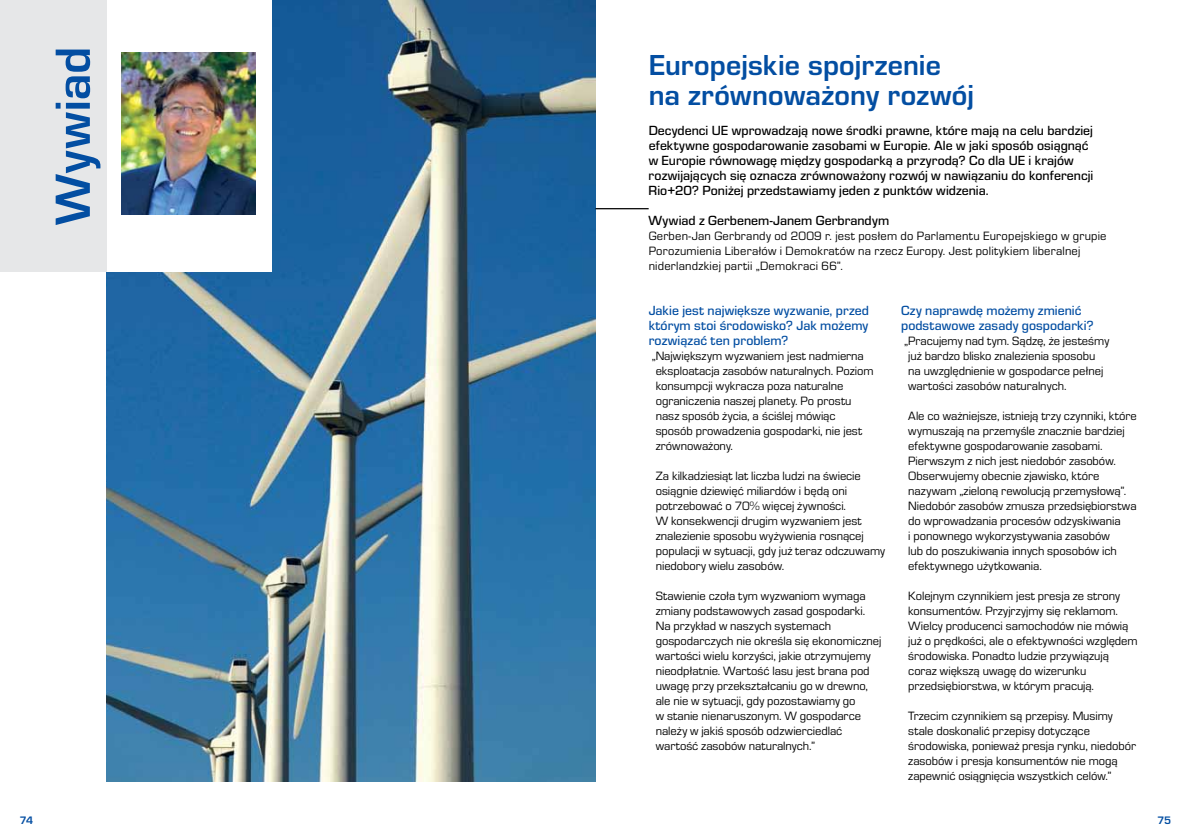
<style>
.page{position:relative;width:1191px;height:840px;background:#fff}
.page>*{position:absolute;margin:0;border:0;box-sizing:border-box;transform-origin:0 0}
.t1{font:700 51.25px "Eurostile OT";letter-spacing:.015em;color:#034ea2}
.t2{font:700 30px/30px "Eurostile OT";letter-spacing:.005em;color:#034ea2}
.t3{font:500 13.75px/15px "Eurostile OT";letter-spacing:.005em;color:#000}
.t4{font:500 13.75px/15px "Eurostile OT";letter-spacing:.005em;color:#034ea2;text-align:justify}
.t5{font:12.5px/15px "Eurostile OT";color:#000}
.t6{font:700 11.25px "Eurostile OT";color:#034ea2}
</style>
<div class="page">
<img style="left:107px;top:0;width:488px;height:782px">
<div style="left:0;top:0;width:271px;height:272px;background:#fff"></div>
<img style="left:122px;top:52px;width:134px;height:162px">
<div style="left:0;top:0;width:107px;height:272px;background:#e6e7e8"></div>
<hr style="left:595px;top:208px;width:53px;height:1px;background:#000">
<h1 class="t1" style="left:45px;top:225px;width:180px;rotate:-90deg">Wywiad</h1>
<h2 class="t2" style="left:648px;top:50px;width:327px">Europejskie spojrzenie na zrównoważony rozwój</h2>
<p class="t3" style="left:648px;top:123px;width:446px">Decydenci UE wprowadzają nowe środki prawne, które mają na celu bardziej efektywne gospodarowanie zasobami w Europie. Ale w jaki sposób osiągnąć w Europie równowagę między gospodarką a przyrodą? Co dla UE i krajów rozwijających się oznacza zrównoważony rozwój w nawiązaniu do konferencji Rio+20? Poniżej przedstawiamy jeden z punktów widzenia.</p>
<p class="t3" style="left:648px;top:213px;width:242px">Wywiad z Gerbenem-Janem Gerbrandym</p>
<p class="t5" style="left:648px;top:229px;width:459px">Gerben-Jan Gerbrandy od 2009 r. jest posłem do Parlamentu Europejskiego w grupie<br>Porozumienia Liberałów i Demokratów na rzecz Europy. Jest politykiem liberalnej niderlandzkiej partii „Demokraci 66”.</p>
<p class="t4" style="left:648px;top:303px;width:222px">Jakie jest największe wyzwanie, przed którym stoi środowisko? Jak możemy rozwiązać ten problem?</p>
<p class="t5" style="left:656px;top:349px;width:219px;text-indent:-4px">„Największym wyzwaniem jest nadmierna eksploatacja zasobów naturalnych. Poziom konsumpcji wykracza poza naturalne ograniczenia naszej planety. Po prostu nasz sposób życia, a ściślej mówiąc sposób prowadzenia gospodarki, nie jest zrównoważony.</p>
<p class="t5" style="left:656px;top:469px;width:231px">Za kilkadziesiąt lat liczba ludzi na świecie osiągnie dziewięć miliardów i będą oni potrzebować o 70% więcej żywności.<br>W konsekwencji drugim wyzwaniem jest znalezienie sposobu wyżywienia rosnącej populacji w sytuacji, gdy już teraz odczuwamy niedobory wielu zasobów.</p>
<p class="t5" style="left:656px;top:589px;width:227px">Stawienie czoła tym wyzwaniom wymaga zmiany podstawowych zasad gospodarki.<br>Na przykład w naszych systemach gospodarczych nie określa się ekonomicznej wartości wielu korzyści, jakie otrzymujemy nieodpłatnie. Wartość lasu jest brana pod uwagę przy przekształcaniu go w drewno, ale nie w sytuacji, gdy pozostawiamy go<br>w stanie nienaruszonym. W gospodarce należy w jakiś sposób odzwierciedlać wartość zasobów naturalnych.”</p>
<p class="t4" style="left:901px;top:303px;width:194px">Czy naprawdę możemy zmienić podstawowe zasady gospodarki?</p>
<p class="t5" style="left:908px;top:334px;width:202px;text-indent:-4px">„Pracujemy nad tym. Sądzę, że jesteśmy już bardzo blisko znalezienia sposobu na uwzględnienie w gospodarce pełnej wartości zasobów naturalnych.</p>
<p class="t5" style="left:908px;top:409px;width:230px">Ale co ważniejsze, istnieją trzy czynniki, które wymuszają na przemyśle znacznie bardziej efektywne gospodarowanie zasobami.<br>Pierwszym z nich jest niedobór zasobów.<br>Obserwujemy obecnie zjawisko, które nazywam „zieloną rewolucją przemysłową”.<br>Niedobór zasobów zmusza przedsiębiorstwa do wprowadzania procesów odzyskiwania<br>i ponownego wykorzystywania zasobów<br>lub do poszukiwania innych sposobów ich efektywnego użytkowania.</p>
<p class="t5" style="left:908px;top:589px;width:231px">Kolejnym czynnikiem jest presja ze strony konsumentów. Przyjrzyjmy się reklamom.<br>Wielcy producenci samochodów nie mówią już o prędkości, ale o efektywności względem środowiska. Ponadto ludzie przywiązują coraz większą uwagę do wizerunku przedsiębiorstwa, w którym pracują.</p>
<p class="t5" style="left:908px;top:709px;width:229px">Trzecim czynnikiem są przepisy. Musimy stale doskonalić przepisy dotyczące środowiska, ponieważ presja rynku, niedobór zasobów i presja konsumentów nie mogą zapewnić osiągnięcia wszystkich celów.”</p>
<p class="t6" style="left:20px;top:814px;width:15px">74</p>
<p class="t6" style="left:1157px;top:814px;width:15px">75</p>
</div>
